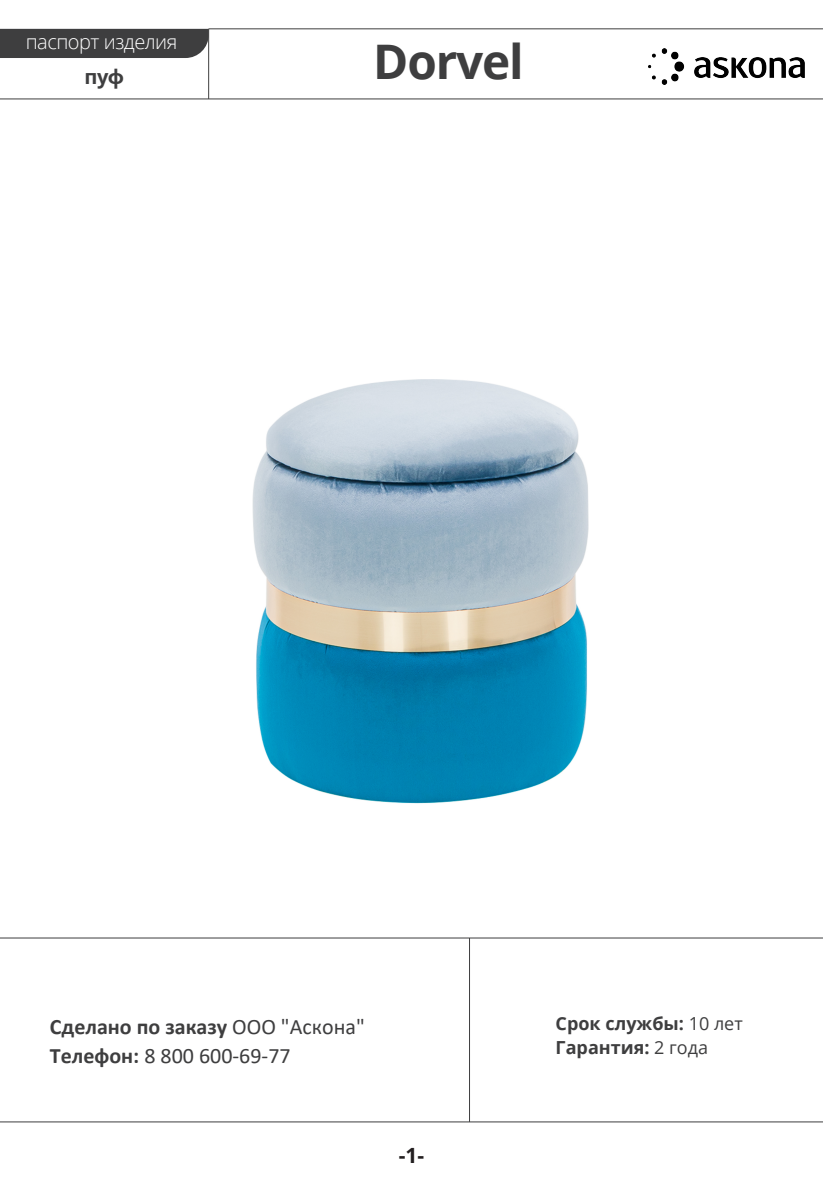
<style>
.page{position:relative;width:823px;height:1191px;background:#fff}
.page>*{position:absolute;margin:0;border:0;box-sizing:border-box;transform-origin:0 0}
.t1{font:700 47.6px "Open Sans";letter-spacing:-.025em;color:#3e3e3f}
.t2{font:22px/29.4px "Calibri";color:#3e3e3f}
.t3{font:700 21px "Open Sans";color:#231f20}
.t4{font:300 20px "Open Sans";letter-spacing:-.025em;color:#fff}
.t5{font:700 20px "Open Sans";color:#3e3e3f}
.t6{font:700 18px/24px "Open Sans";color:#3e3e3f}
.s1{font-weight:700}
.s2{font-weight:400}
</style>
<div class="page">
<hr style="left:0;top:937px;width:822px;height:1px;background:#3e3e3f">
<hr style="left:0;top:1121px;width:822px;height:1px;background:#3e3e3f">
<hr style="left:469px;top:938px;width:1px;height:184px;background:#3e3e3f">
<div style="left:0;top:29px;width:208px;height:29px;background:#3e3e3f"></div>
<hr style="left:0;top:99px;width:822px;height:1px;background:#3e3e3f">
<hr style="left:208px;top:28px;width:614px;height:1px;background:#3e3e3f">
<hr style="left:208px;top:29px;width:1px;height:70px;background:#3e3e3f">
<img style="left:648px;top:49px;width:156px;height:35px">
<img style="left:252px;top:379px;width:337px;height:425px">
<p class="t4" style="left:26px;top:28px;width:153px">паспорт изделия</p>
<p class="t5" style="left:84px;top:63px;width:41px">пуф</p>
<h1 class="t1" style="left:373px;top:28px;width:152px">Dorvel</h1>
<p class="t2" style="left:50px;top:1011px;width:316px"><span class="s1">Сделано по заказу</span> ООО "Аскона"<br><span class="s1">Телефон:</span> 8 800 600-69-77</p>
<p class="t3" style="left:398px;top:1140px;width:27px">-1-</p>
<p class="t6" style="left:555px;top:1011px;width:188px">Cрок службы: <span class="s2">10 лет<br></span>Гарантия: <span class="s2">2 года</span></p>
</div>
